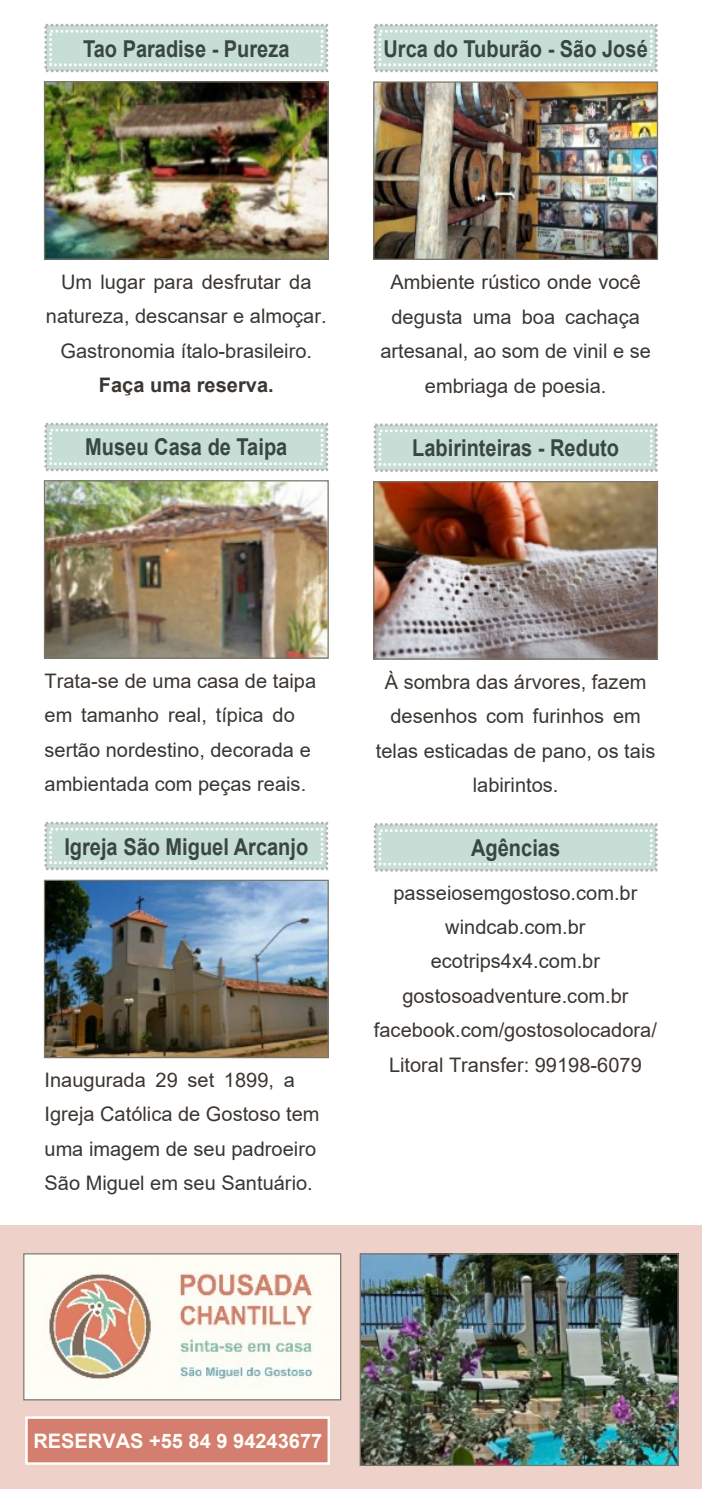
<style>
.page{position:relative;width:702px;height:1489px;background:#fff}
.page>*{position:absolute;margin:0;border:0;box-sizing:border-box;transform-origin:0 0}
.t1{font:700 23.25px "Arial";color:#394644;scale:.86 1}
.t2{font:20px/34.5px "Arial";color:#3b3631;text-align:center}
.t3{font:700 20px "Arial";color:#fffef9}
.t4{font:700 20px "Arial";color:#3b3631}
</style>
<div class="page">
<div style="left:0;top:1225px;width:702px;height:263px;background:#eed1c8"></div>
<img style="left:25px;top:1255px;width:314px;height:143px">
<div style="left:23px;top:1253px;width:318px;height:147px;border:1px solid #7b756a"></div>
<img style="left:361px;top:1255px;width:315px;height:208px">
<div style="left:359px;top:1253px;width:319px;height:212px;border:1px solid #7b756a"></div>
<div style="left:25px;top:1416px;width:305px;height:48px;background:#d37e6e;border:2px solid #fffef9"></div>
<img style="left:46px;top:881px;width:281px;height:175px">
<div style="left:44px;top:879px;width:285px;height:179px;border:1px solid #7b756a"></div>
<div style="left:44px;top:24px;width:284px;height:48px;background:#c6ded5;border:2px dashed #b8b2ac"></div>
<div style="left:49px;top:30px;width:274px;height:36px;background:#c6ded5;border:2px dashed #fff"></div>
<img style="left:46px;top:83px;width:281px;height:175px">
<div style="left:44px;top:81px;width:285px;height:179px;border:1px solid #7b756a"></div>
<div style="left:374px;top:24px;width:283px;height:48px;background:#c6ded5;border:2px dashed #b8b2ac"></div>
<div style="left:379px;top:30px;width:273px;height:36px;background:#c6ded5;border:2px dashed #fff"></div>
<img style="left:375px;top:83px;width:281px;height:175px">
<div style="left:373px;top:81px;width:285px;height:179px;border:1px solid #7b756a"></div>
<div style="left:44px;top:423px;width:284px;height:48px;background:#c6ded5;border:2px dashed #b8b2ac"></div>
<div style="left:49px;top:429px;width:274px;height:36px;background:#c6ded5;border:2px dashed #fff"></div>
<img style="left:46px;top:482px;width:281px;height:174px">
<div style="left:44px;top:480px;width:285px;height:178px;border:1px solid #7b756a"></div>
<div style="left:374px;top:423px;width:283px;height:49px;background:#c6ded5;border:2px dashed #b8b2ac"></div>
<div style="left:379px;top:429px;width:273px;height:36px;border:2px dashed #fff"></div>
<img style="left:375px;top:483px;width:281px;height:174px">
<div style="left:373px;top:481px;width:285px;height:178px;border:1px solid #7b756a"></div>
<div style="left:44px;top:821px;width:284px;height:49px;background:#c6ded5;border:2px dashed #b8b2ac"></div>
<div style="left:49px;top:828px;width:274px;height:36px;border:2px dashed #fff"></div>
<div style="left:374px;top:823px;width:283px;height:48px;background:#c6ded5;border:2px dashed #b8b2ac"></div>
<div style="left:379px;top:829px;width:273px;height:36px;border:2px dashed #fff"></div>
<p class="t1" style="left:83px;top:40px;width:242px">Tao Paradise - Pureza</p>
<p class="t1" style="left:383px;top:40px;width:309px">Urca do Tuburão - São José</p>
<p class="t2" style="left:46px;top:266px;width:282px">Um lugar para desfrutar da natureza, descansar e almoçar.<br>Gastronomia ítalo-brasileiro.</p>
<p class="t4" style="left:99px;top:377px;width:176px">Faça uma reserva.</p>
<p class="t1" style="left:85px;top:438px;width:236px">Museu Casa de Taipa</p>
<p class="t2" style="left:380px;top:267px;width:272px">Ambiente rústico onde você degusta uma boa cachaça artesanal, ao som de vinil e se embriaga de poesia.</p>
<p class="t1" style="left:412px;top:439px;width:242px">Labirinteiras - Reduto</p>
<p class="t2" style="left:44px;top:665px;width:273px;text-align:left">Trata-se de uma casa de taipa em tamanho real, típica do sertão nordestino, decorada e ambientada com peças reais.</p>
<p class="t1" style="left:64px;top:837px;width:285px">Igreja São Miguel Arcanjo</p>
<p class="t2" style="left:44px;top:1064px;width:276px;text-align:left">Inaugurada 29 set 1899, a<br>Igreja Católica de Gostoso tem uma imagem de seu padroeiro<br>São Miguel em seu Santuário.</p>
<p class="t2" style="left:376px;top:666px;width:281px">À sombra das árvores, fazem desenhos com furinhos em telas esticadas de pano, os tais labirintos.</p>
<p class="t1" style="left:471px;top:839px;width:105px">Agências</p>
<p class="t2" style="left:374px;top:877px;width:284px">passeiosemgostoso.com.br windcab.com.br ecotrips4x4.com.br gostosoadventure.com.br facebook.com/gostosolocadora/<br>Litoral Transfer: 99198-6079</p>
<p class="t3" style="left:33px;top:1433px;width:290px">RESERVAS +55 84 9 94243677</p>
</div>
